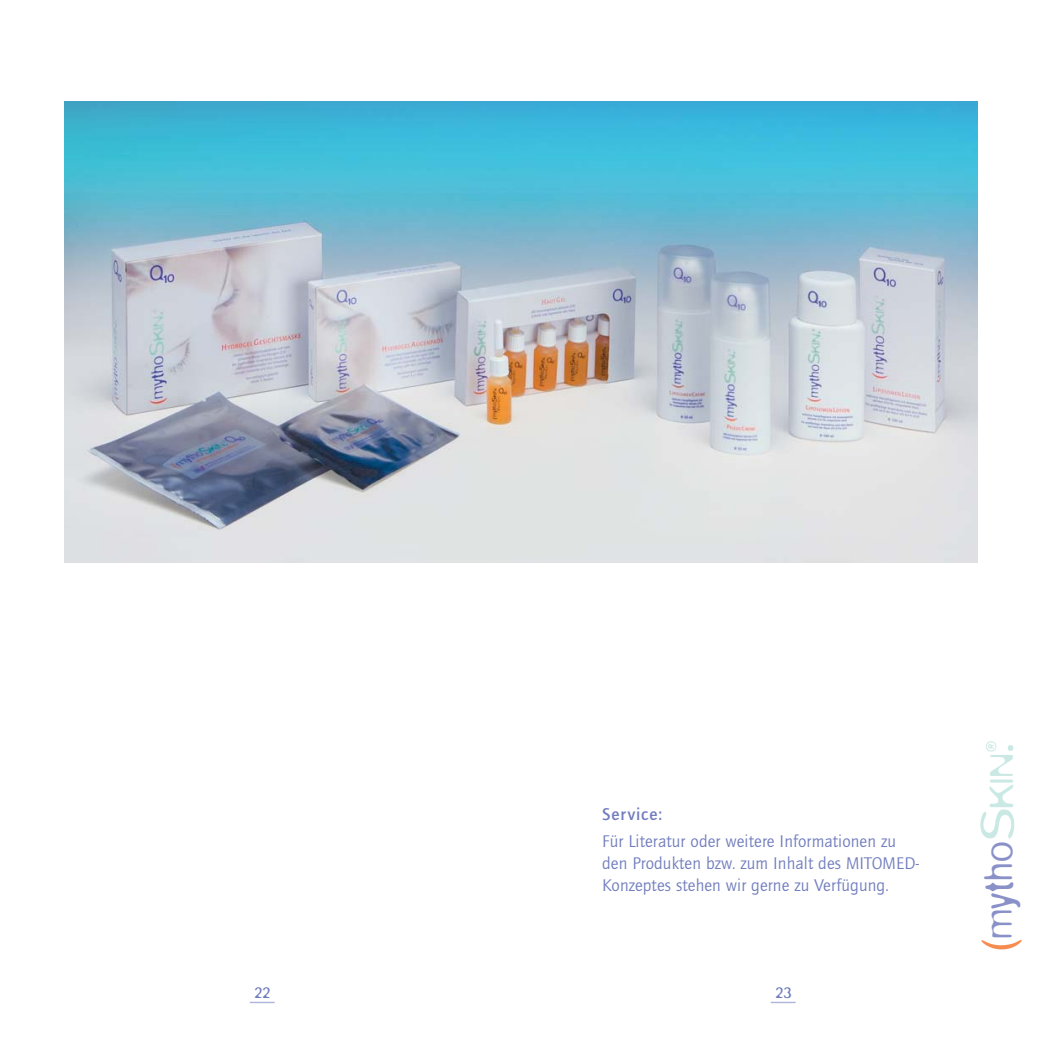
<style>
.page{position:relative;width:1042px;height:1042px;background:#fff}
.page>*{position:absolute;margin:0;border:0;box-sizing:border-box;transform-origin:0 0}
.t1{font:300 51.8px "Blur";color:#f68c50;scale:.85 1}
.t2{font:300 51.27px "Blur";color:#cae9e5;scale:1.11 1}
.t3{font:300 45.15px "Blur";letter-spacing:.015em;color:#8991c8;scale:.85 1}
.t4{font:17.5px/21.9px "Quay Itc T";letter-spacing:.005em;color:#717dbd}
.t5{font:700 17.5px "Quay Itc T";letter-spacing:.055em;color:#717dbd}
.t6{font:300 17.5px "Blur";color:#717dbd}
.t7{font:500 14.35px "Blur";color:#cae9e5}
.s1{font-size:51.27px;color:#cae9e5}
.s2{font-size:38.5px;color:#cae9e5}
</style>
<div class="page">
<svg style="left:771px;top:1002px;width:24px;height:1px"></svg>
<svg style="left:250px;top:1002px;width:25px;height:1px"></svg>
<img style="left:64px;top:102px;width:913px;height:461px">
<p class="t5" style="left:602px;top:808px;width:61px">Service:</p>
<p class="t4" style="left:602px;top:832px;width:318px">Für Literatur oder weitere Informationen zu den Produkten bzw. zum Inhalt des MITOMED-<br>Konzeptes stehen wir gerne zu Verfügung.</p>
<p class="t6" style="left:254px;top:987px;width:17px">22</p>
<p class="t6" style="left:775px;top:987px;width:18px">23</p>
<p class="t7" style="left:986px;top:751px;width:13px;rotate:-90deg">®</p>
<h2 class="t2" style="left:981px;top:753px;width:11px;rotate:-90deg">.</h2>
<h3 class="t3" style="left:984px;top:939px;width:221px;rotate:-90deg">mytho<span class="s1">S</span><span class="s2">KIN</span></h3>
<h1 class="t1" style="left:984px;top:951px;width:17px;rotate:-90deg">(</h1>
</div>
